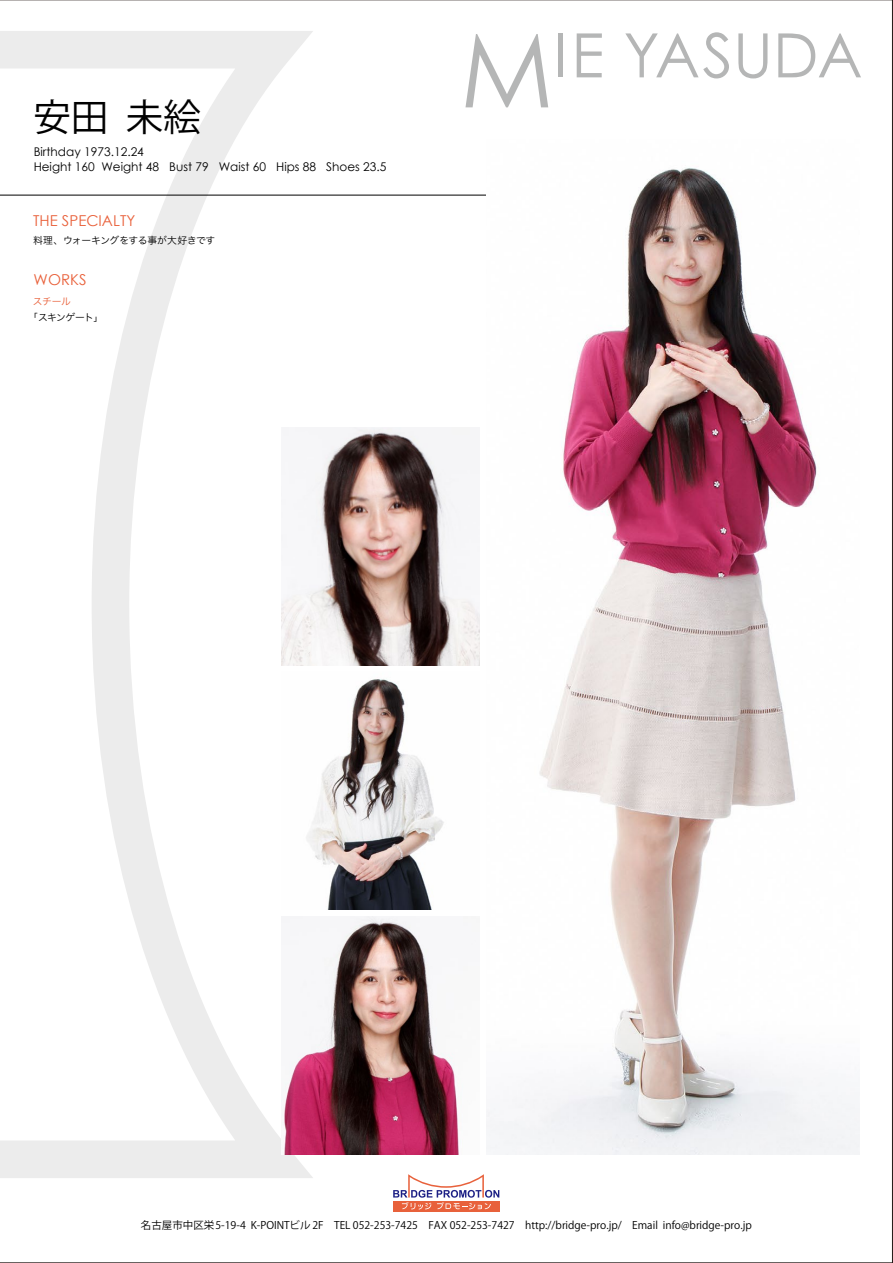
<style>
.page{position:relative;width:893px;height:1263px;background:#fff}
.page>*{position:absolute;margin:0;border:0;box-sizing:border-box;transform-origin:0 0}
.t1{font:61.2px "Century Gothic";color:#b5b6b6}
.t2{font:37.5px "Koz Go Pro";color:#000}
.t3{font:15px "Century Gothic";color:#e9613b}
.t4{font:12px/15px "Century Gothic";color:#000}
.t5{font:10.5px "Koz Go Pro";color:#000}
.t6{font:9.75px "Hira Kaku Pro W3";letter-spacing:-.035em;color:#000}
.t7{font:9.75px "Hira Kaku Pro W3";color:#e9613b}
.s1{font-size:102.15px}
</style>
<div class="page">
<svg style="left:2px;top:31px;width:352px;height:1147px"></svg>
<svg style="left:393px;top:1209px;width:106px;height:2px"></svg>
<svg style="left:393px;top:1174px;width:106px;height:35px"></svg>
<hr style="left:0;top:195px;width:512px;height:1px;background:#000">
<img style="left:282px;top:427px;width:198px;height:238px">
<img style="left:486px;top:168px;width:374px;height:986px">
<img style="left:282px;top:672px;width:162px;height:238px">
<img style="left:282px;top:916px;width:177px;height:238px">
<h2 class="t2" style="left:33px;top:93px;width:169px">安田 未絵</h2>
<p class="t4" style="left:34px;top:144px;width:354px">Birthday 1973.12.24<br>Height 160 Weight 48 Bust 79 Waist 60 Hips 88 Shoes 23.5</p>
<h3 class="t3" style="left:33px;top:211px;width:104px">THE SPECIALTY</h3>
<p class="t6" style="left:33px;top:232px;width:184px">料理、ウォーキングをする事が大好きです</p>
<h3 class="t3" style="left:34px;top:271px;width:54px">WORKS</h3>
<p class="t7" style="left:33px;top:293px;width:40px">スチール</p>
<p class="t6" style="left:28px;top:308px;width:76px">「スキンゲート」</p>
<h1 class="t1" style="left:460px;top:18px;width:404px"><span class="s1">M</span>IE YASUDA</h1>
<p class="t5" style="left:141px;top:1218px;width:612px">名古屋市中区栄5-19-4 K-POINTビル 2F　TEL 052-253-7425　FAX 052-253-7427　http://bridge-pro.jp/　Email info@bridge-pro.jp</p>
</div>
